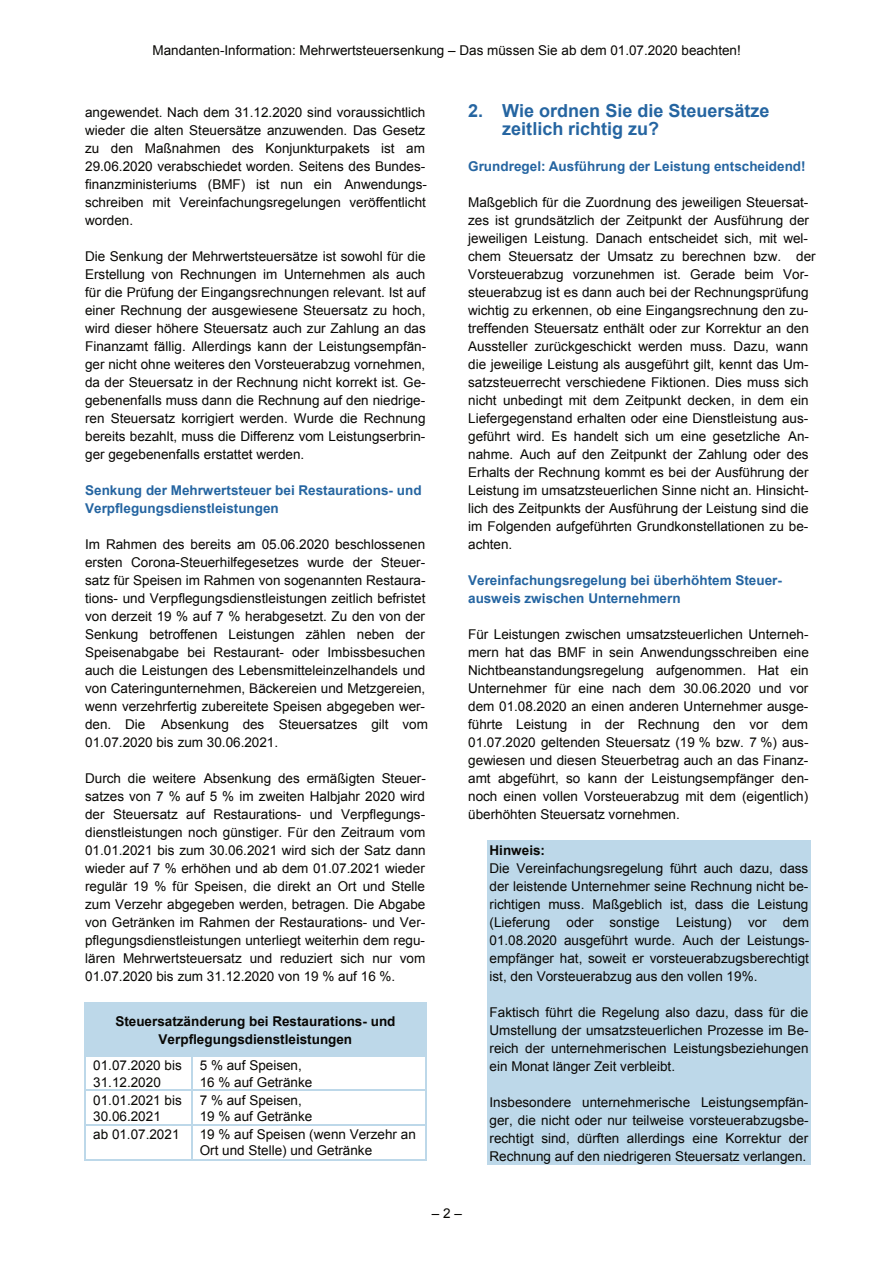
<style>
.page{position:relative;width:894px;height:1264px;background:#fff}
.page>*{position:absolute;margin:0;border:0;box-sizing:border-box;transform-origin:0 0}
.t1{font:700 18px/18px "Arial";color:#2565a1}
.t2{font:13.5px/18px "Arial";color:#080704}
.t3{font:700 13.5px/18px "Arial";color:#2565a1}
.t4{font:700 13.5px/18px "Arial";color:#080704;text-align:center}
</style>
<div class="page">
<div style="left:86px;top:1004px;width:339px;height:51px;background:#bdd8e9"></div>
<hr style="left:84px;top:1002px;width:341px;height:1px;background:#bdd8e9">
<hr style="left:86px;top:1003px;width:339px;height:1px;background:#bdd8e9">
<hr style="left:84px;top:1004px;width:2px;height:51px;background:#bdd8e9">
<hr style="left:425px;top:1004px;width:1px;height:51px;background:#bdd8e9">
<hr style="left:86px;top:1055px;width:105px;height:1px;background:#bdd8e9">
<hr style="left:192px;top:1055px;width:233px;height:1px;background:#bdd8e9">
<hr style="left:84px;top:1056px;width:2px;height:33px;background:#bdd8e9">
<hr style="left:191px;top:1056px;width:1px;height:33px;background:#bdd8e9">
<hr style="left:425px;top:1056px;width:1px;height:33px;background:#bdd8e9">
<hr style="left:86px;top:1089px;width:105px;height:2px;background:#bdd8e9">
<hr style="left:192px;top:1089px;width:233px;height:2px;background:#bdd8e9">
<hr style="left:84px;top:1091px;width:2px;height:33px;background:#bdd8e9">
<hr style="left:191px;top:1091px;width:1px;height:33px;background:#bdd8e9">
<hr style="left:425px;top:1091px;width:1px;height:33px;background:#bdd8e9">
<hr style="left:86px;top:1124px;width:105px;height:1px;background:#bdd8e9">
<hr style="left:192px;top:1124px;width:233px;height:1px;background:#bdd8e9">
<hr style="left:84px;top:1125px;width:2px;height:35px;background:#bdd8e9">
<hr style="left:84px;top:1158px;width:107px;height:2px;background:#bdd8e9">
<hr style="left:191px;top:1125px;width:1px;height:35px;background:#bdd8e9">
<hr style="left:192px;top:1158px;width:233px;height:2px;background:#bdd8e9">
<hr style="left:425px;top:1125px;width:1px;height:35px;background:#bdd8e9">
<div style="left:487px;top:840px;width:323px;height:18px;background:#bdd8e9"></div>
<div style="left:487px;top:858px;width:323px;height:18px;background:#bdd8e9"></div>
<div style="left:487px;top:876px;width:323px;height:18px;background:#bdd8e9"></div>
<div style="left:487px;top:894px;width:323px;height:18px;background:#bdd8e9"></div>
<div style="left:487px;top:912px;width:323px;height:18px;background:#bdd8e9"></div>
<div style="left:487px;top:930px;width:323px;height:18px;background:#bdd8e9"></div>
<div style="left:487px;top:948px;width:323px;height:18px;background:#bdd8e9"></div>
<div style="left:487px;top:966px;width:323px;height:36px;background:#bdd8e9"></div>
<div style="left:487px;top:1002px;width:323px;height:18px;background:#bdd8e9"></div>
<div style="left:487px;top:1020px;width:323px;height:18px;background:#bdd8e9"></div>
<div style="left:487px;top:1038px;width:323px;height:18px;background:#bdd8e9"></div>
<div style="left:487px;top:1056px;width:323px;height:36px;background:#bdd8e9"></div>
<div style="left:487px;top:1092px;width:323px;height:18px;background:#bdd8e9"></div>
<div style="left:487px;top:1110px;width:323px;height:18px;background:#bdd8e9"></div>
<div style="left:487px;top:1128px;width:323px;height:18px;background:#bdd8e9"></div>
<div style="left:487px;top:1146px;width:323px;height:18px;background:#bdd8e9"></div>
<p class="t2" style="left:152px;top:43px;width:590px">Mandanten-Information: Mehrwertsteuersenkung – Das müssen Sie ab dem 01.07.2020 beachten!</p>
<p class="t2" style="left:85px;top:104px;width:343px">angewendet. Nach dem 31.12.2020 sind voraussichtlich wieder die alten Steuersätze anzuwenden. Das Gesetz zu den Maßnahmen des Konjunkturpakets ist am 29.06.2020 verabschiedet worden. Seitens des Bundes&shy;finanzministeriums (BMF) ist nun ein Anwendungs&shy;schreiben mit Vereinfachungsregelungen veröffentlicht worden.</p>
<p class="t2" style="left:85px;top:248px;width:342px;text-align:justify">Die Senkung der Mehrwertsteuersätze ist sowohl für die Erstellung von Rechnungen im Unternehmen als auch für die Prüfung der Eingangsrechnungen relevant. Ist auf einer Rechnung der ausgewiesene Steuersatz zu hoch, wird dieser höhere Steuersatz auch zur Zahlung an das Finanzamt fällig. Allerdings kann der Leistungsempfän&shy;ger nicht ohne weiteres den Vorsteuerabzug vornehmen, da der Steuersatz in der Rechnung nicht korrekt ist. Ge&shy;gebenenfalls muss dann die Rechnung auf den niedrige&shy;ren Steuersatz korrigiert werden. Wurde die Rechnung bereits bezahlt, muss die Differenz vom Leistungserbrin&shy;ger gegebenenfalls erstattet werden.</p>
<p class="t3" style="left:85px;top:482px;width:338px">Senkung der Mehrwertsteuer bei Restaurations- und<br>Verpflegungsdienstleistungen</p>
<p class="t2" style="left:85px;top:536px;width:344px">Im Rahmen des bereits am 05.06.2020 beschlossenen ersten Corona-Steuerhilfegesetzes wurde der Steuer&shy;satz für Speisen im Rahmen von sogenannten Restaura&shy;tions- und Verpflegungsdienstleistungen zeitlich befristet von derzeit 19 % auf 7 % herabgesetzt. Zu den von der Senkung betroffenen Leistungen zählen neben der Speisenabgabe bei Restaurant- oder Imbissbesuchen auch die Leistungen des Lebensmitteleinzelhandels und von Cateringunternehmen, Bäckereien und Metzgereien, wenn verzehrfertig zubereitete Speisen abgegeben wer&shy;den. Die Absenkung des Steuersatzes gilt vom 01.07.2020 bis zum 30.06.2021.</p>
<p class="t2" style="left:85px;top:770px;width:342px;text-align:justify">Durch die weitere Absenkung des ermäßigten Steuer&shy;satzes von 7 % auf 5 % im zweiten Halbjahr 2020 wird der Steuersatz auf Restaurations- und Verpflegungs&shy;dienstleistungen noch günstiger. Für den Zeitraum vom 01.01.2021 bis zum 30.06.2021 wird sich der Satz dann wieder auf 7 % erhöhen und ab dem 01.07.2021 wieder regulär 19 % für Speisen, die direkt an Ort und Stelle zum Verzehr abgegeben werden, betragen. Die Abgabe von Getränken im Rahmen der Restaurations- und Ver&shy;pflegungsdienstleistungen unterliegt weiterhin dem regu&shy;lären Mehrwertsteuersatz und reduziert sich nur vom 01.07.2020 bis zum 31.12.2020 von 19 % auf 16 %.</p>
<p class="t4" style="left:115px;top:1013px;width:281px">Steuersatzänderung bei Restaurations- und<br>Verpflegungsdienstleistungen</p>
<p class="t2" style="left:93px;top:1058px;width:90px;line-height:16.5px">01.07.2020 bis<br>31.12.2020</p>
<p class="t2" style="left:200px;top:1058px;width:114px;line-height:16.5px">5 % auf Speisen,<br>16 % auf Getränke</p>
<p class="t2" style="left:93px;top:1092px;width:90px;line-height:16.5px">01.01.2021 bis<br>30.06.2021</p>
<p class="t2" style="left:200px;top:1092px;width:114px;line-height:16.5px">7 % auf Speisen,<br>19 % auf Getränke</p>
<p class="t2" style="left:93px;top:1126px;width:88px">ab 01.07.2021</p>
<p class="t2" style="left:200px;top:1127px;width:217px;line-height:16.5px">19 % auf Speisen (wenn Verzehr an<br>Ort und Stelle) und Getränke</p>
<h1 class="t1" style="left:502px;top:103px;width:268px;text-indent:-34px">2. Wie ordnen Sie die Steuersätze zeitlich richtig zu?</h1>
<p class="t3" style="left:468px;top:158px;width:339px">Grundregel: Ausführung der Leistung entscheidend!</p>
<p class="t2" style="left:468px;top:194px;width:349px">Maßgeblich für die Zuordnung des jeweiligen Steuersat&shy;zes ist grundsätzlich der Zeitpunkt der Ausführung der jeweiligen Leistung. Danach entscheidet sich, mit wel&shy;chem Steuersatz der Umsatz zu berechnen bzw. der Vorsteuerabzug vorzunehmen ist. Gerade beim Vor&shy;steuerabzug ist es dann auch bei der Rechnungsprüfung wichtig zu erkennen, ob eine Eingangsrechnung den zu&shy;treffenden Steuersatz enthält oder zur Korrektur an den Aussteller zurückgeschickt werden muss. Dazu, wann die jeweilige Leistung als ausgeführt gilt, kennt das Um&shy;satzsteuerrecht verschiedene Fiktionen. Dies muss sich nicht unbedingt mit dem Zeitpunkt decken, in dem ein Liefergegenstand erhalten oder eine Dienstleistung aus&shy;geführt wird. Es handelt sich um eine gesetzliche An&shy;nahme. Auch auf den Zeitpunkt der Zahlung oder des Erhalts der Rechnung kommt es bei der Ausführung der Leistung im umsatzsteuerlichen Sinne nicht an. Hinsicht&shy;lich des Zeitpunkts der Ausführung der Leistung sind die im Folgenden aufgeführten Grundkonstellationen zu be&shy;achten.</p>
<p class="t3" style="left:468px;top:572px;width:315px">Vereinfachungsregelung bei überhöhtem Steuer&shy;ausweis zwischen Unternehmern</p>
<p class="t2" style="left:468px;top:626px;width:342px;text-align:justify">Für Leistungen zwischen umsatzsteuerlichen Unterneh&shy;mern hat das BMF in sein Anwendungsschreiben eine Nichtbeanstandungsregelung aufgenommen. Hat ein Unternehmer für eine nach dem 30.06.2020 und vor dem 01.08.2020 an einen anderen Unternehmer ausge&shy;führte Leistung in der Rechnung den vor dem 01.07.2020 geltenden Steuersatz (19 % bzw. 7 %) aus&shy;gewiesen und diesen Steuerbetrag auch an das Finanz&shy;amt abgeführt, so kann der Leistungsempfänger den&shy;noch einen vollen Vorsteuerabzug mit dem (eigentlich) überhöhten Steuersatz vornehmen.</p>
<p class="t4" style="left:489px;top:842px;width:57px">Hinweis:</p>
<p class="t2" style="left:489px;top:860px;width:321px;text-align:justify">Die Vereinfachungsregelung führt auch dazu, dass der leistende Unternehmer seine Rechnung nicht be&shy;richtigen muss. Maßgeblich ist, dass die Leistung (Lieferung oder sonstige Leistung) vor dem 01.08.2020 ausgeführt wurde. Auch der Leistungs&shy;empfänger hat, soweit er vorsteuerabzugsberechtigt ist, den Vorsteuerabzug aus den vollen 19%.</p>
<p class="t2" style="left:489px;top:1004px;width:320px;text-align:justify">Faktisch führt die Regelung also dazu, dass für die Umstellung der umsatzsteuerlichen Prozesse im Be&shy;reich der unternehmerischen Leistungsbeziehungen ein Monat länger Zeit verbleibt.</p>
<p class="t2" style="left:489px;top:1094px;width:320px;text-align:justify">Insbesondere unternehmerische Leistungsempfän&shy;ger, die nicht oder nur teilweise vorsteuerabzugsbe&shy;rechtigt sind, dürften allerdings eine Korrektur der Rechnung auf den niedrigeren Steuersatz verlangen.</p>
<p class="t2" style="left:431px;top:1205px;width:31px">–2–</p>
</div>
